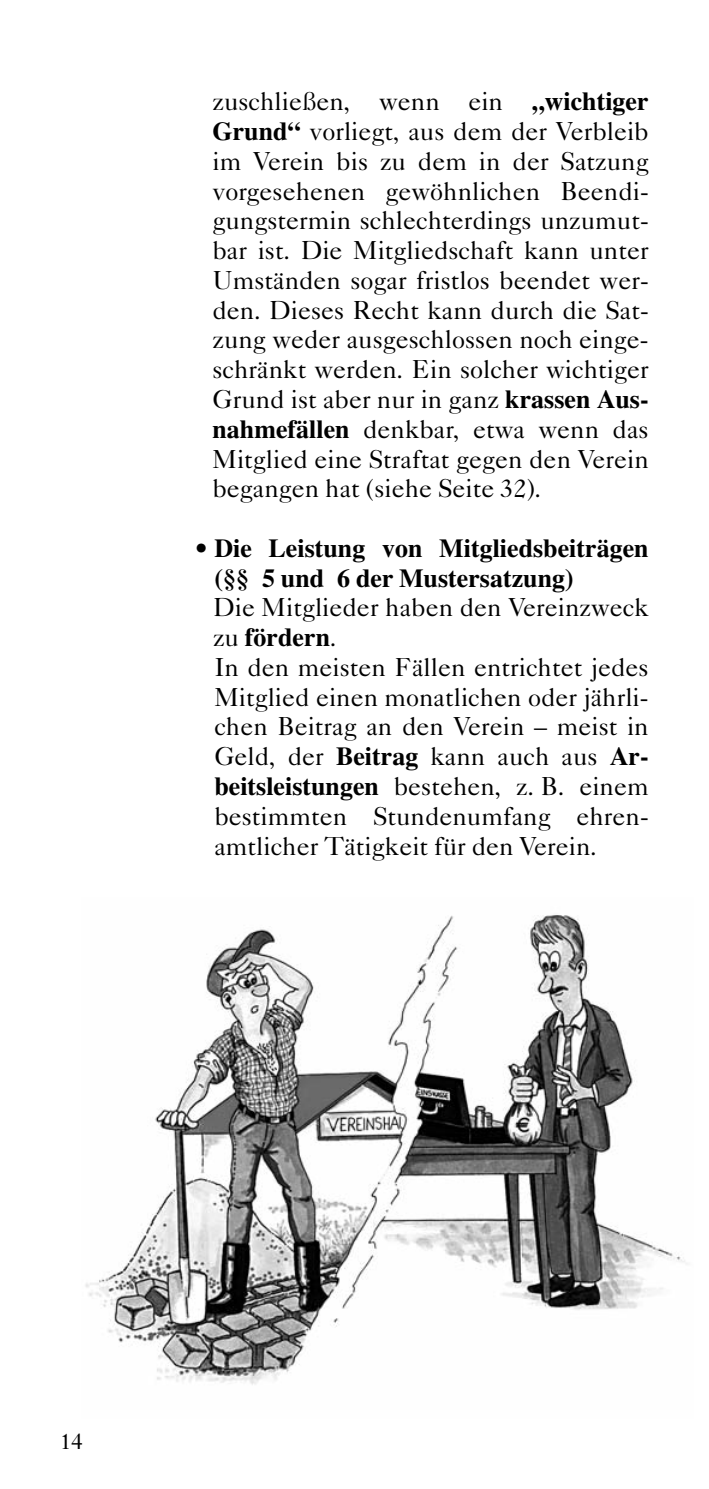
<style>
.page{position:relative;width:709px;height:1489px;background:#fff}
.page>*{position:absolute;margin:0;border:0;box-sizing:border-box;transform-origin:0 0}
.t1{font:26px/29.8px "Caslon Five Forty";color:#000;text-align:justify}
.t2{font:700 26px/29.8px "Times";color:#000}
.t3{font:22.5px "Caslon Five Forty";color:#000}
.s1{font-family:"Times";font-weight:700}
.s2{font-family:"Caslon Five Forty";font-weight:400}
.s3{color:#fff}
</style>
<div class="page">
<img style="left:85px;top:915px;width:602px;height:470px">
<p class="t1" style="left:212px;top:89px;width:438px">zuschließen, wenn ein <span class="s1">„wichtiger Grund“</span> vorliegt, aus dem der Verbleib im Verein bis zu dem in der Satzung vorgesehenen gewöhnlichen Beendi&shy;gungstermin schlech ter dings unzumut&shy;bar ist. Die Mitgliedschaft kann unter Umständen sogar fristlos beendet wer&shy;den. Dieses Recht kann durch die Sat&shy;zung weder ausgeschlossen noch einge&shy;schränkt werden. Ein solcher wichtiger Grund ist aber nur in ganz <span class="s1">krassen Aus&shy;nahmefällen</span> denkbar, etwa wenn das Mitglied eine Straftat gegen den Verein begangen hat (siehe Seite 32).</p>
<p class="t2" style="left:214px;top:535px;width:436px;text-indent:-19px"><span class="s2">•</span> Die Leistung von Mitgliedsbeiträgen (§§ 5 und 6 der Mustersatzung)</p>
<p class="t1" style="left:213px;top:595px;width:437px">Die Mitglieder haben den Vereinzweck</p>
<p class="t2" style="left:213px;top:624px;width:125px"><span class="s2">zu</span> fördern<span class="s2">.</span></p>
<p class="t1" style="left:214px;top:654px;width:436px;text-indent:-19px"><span class="s3">•</span> In den meisten Fällen entrichtet jedes Mitglied einen monatlichen oder jährli&shy;chen Beitrag an den Verein – meist in Geld, der <span class="s1">Beitrag</span> kann auch aus <span class="s1">Ar&shy;beitsleistungen</span> bestehen, z. B. einem bestimmten Stundenumfang ehren&shy;amtlicher Tätigkeit für den Verein.</p>
<p class="t3" style="left:60px;top:1432px;width:24px">14</p>
</div>
